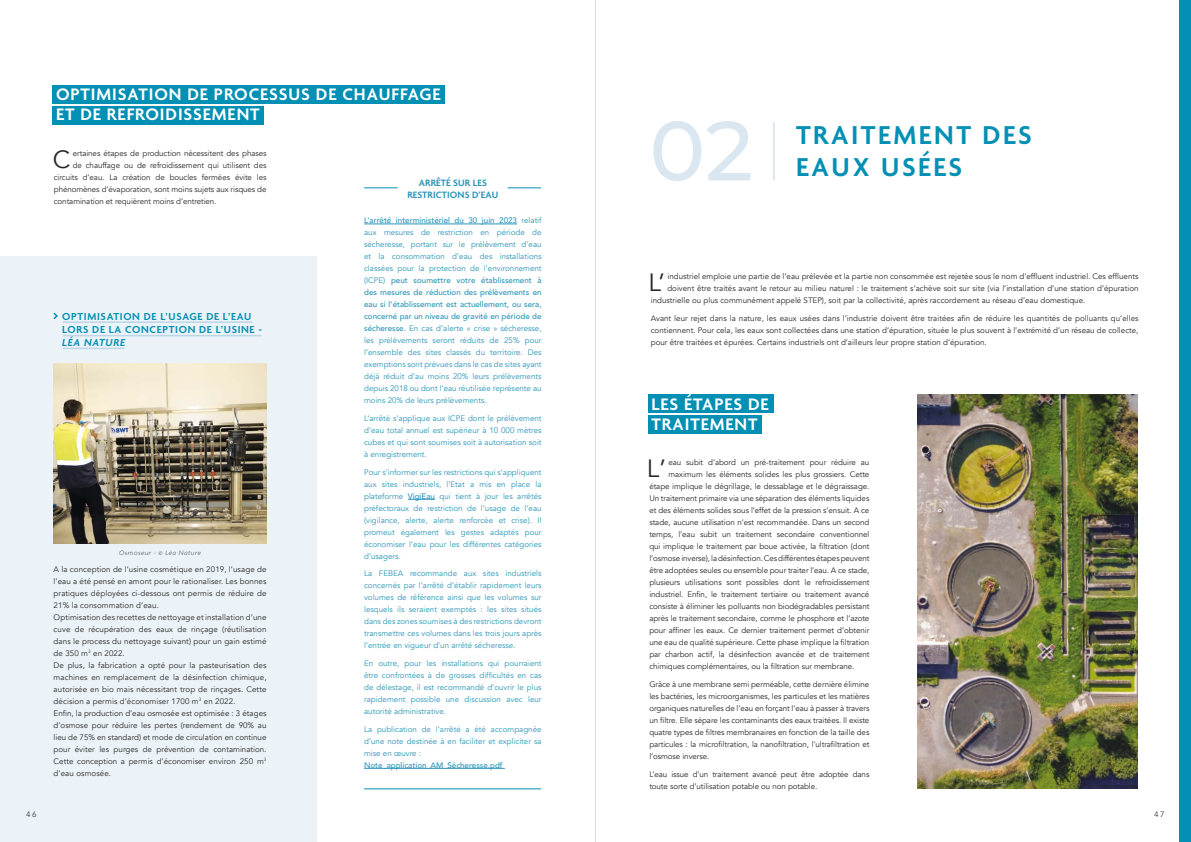
<style>
.page{position:relative;width:1191px;height:842px;background:#fff}
.page>*{position:absolute;margin:0;border:0;box-sizing:border-box;transform-origin:0 0}
.t1{font:500 84px "Montserrat";color:#dae7f1}
.t2{font:600 28px "Agenda";letter-spacing:.09em;color:#0390b4}
.t3{font:24.9px "Avenir";color:#282827}
.t4{font:600 18px/20px "Agenda";letter-spacing:.05em;color:#fff}
.t5{font:600 11px/13px "Agenda";letter-spacing:.06em;color:#0390b4}
.t6{font:italic 600 11px "Agenda";letter-spacing:.06em;color:#0390b4}
.t7{font:600 10px/12px "Agenda";letter-spacing:.01em;color:#2994b8;text-align:center}
.t8{font:8px/12px "Avenir";letter-spacing:-.01em;color:#282827;text-align:justify}
.t9{font:8px/12px "Avenir";color:#2994b8;text-align:justify}
.t10{font:8px/12px "Avenir";letter-spacing:.01em;color:#282827}
.t11{font:500 8px "Avenir";color:#2994b8}
.t12{font:8px "Avenir";color:#3c3c3b}
.t13{font:italic 300 7px "Agenda";letter-spacing:.06em;color:#575756}
.s1{font-weight:500}
</style>
<div class="page">
<div style="left:648px;top:394px;width:125px;height:19px;background:#0390b4"></div>
<div style="left:0;top:257px;width:316px;height:585px;background:#ecf3f8"></div>
<svg style="left:53px;top:312px;width:5px;height:8px"></svg>
<hr style="left:63px;top:321px;width:189px;height:2px;background:#bdd5e5">
<hr style="left:63px;top:335px;width:198px;height:1px;background:#bdd5e5">
<div style="left:52px;top:106px;width:212px;height:19px;background:#0390b4"></div>
<div style="left:52px;top:85px;width:393px;height:19px;background:#0390b4"></div>
<div style="left:1179px;top:0;width:12px;height:842px;background:#0390b4"></div>
<hr style="left:63px;top:348px;width:62px;height:1px;background:#bdd5e5">
<hr style="left:364px;top:224px;width:153px;height:1px;background:#2994b8">
<svg style="left:408px;top:499px;width:27px;height:1px"></svg>
<hr style="left:364px;top:768px;width:141px;height:1px;background:#2994b8">
<hr style="left:507px;top:187px;width:34px;height:1px;background:#0390b4">
<hr style="left:364px;top:788px;width:177px;height:1px;background:#0390b4">
<img style="left:54px;top:364px;width:212px;height:179px">
<div style="left:648px;top:415px;width:113px;height:19px;background:#0390b4"></div>
<img style="left:917px;top:394px;width:220px;height:395px">
<hr style="left:364px;top:187px;width:34px;height:1px;background:#0390b4">
<hr style="left:773px;top:122px;width:2px;height:58px;background:#dae7f1">
<hr style="left:595px;top:0;width:1px;height:842px;background:#dadada">
<h3 class="t4" style="left:56px;top:86px;width:386px">OPTIMISATION DE PROCESSUS DE CHAUFFAGE<br>ET DE REFROIDISSEMENT</h3>
<h3 class="t3" style="left:53px;top:144px;width:19px">C</h3>
<p class="t8" style="left:73px;top:147px;width:195px">ertaines étapes de production nécessitent des phases</p>
<p class="t8" style="left:73px;top:159px;width:195px">de chauffage ou de refroidissement qui utilisent des</p>
<p class="t8" style="left:54px;top:171px;width:214px">circuits d’eau. La création de boucles fermées évite les</p>
<p class="t8" style="left:54px;top:183px;width:214px">phénomènes d’évaporation, sont moins sujets aux risques de</p>
<p class="t8" style="left:54px;top:195px;width:164px">contamination et requièrent moins d’entretien.</p>
<h3 class="t5" style="left:62px;top:310px;width:201px">OPTIMISATION DE L’USAGE DE L’EAU<br>LORS DE LA CONCEPTION DE L’USINE -</h3>
<h3 class="t6" style="left:62px;top:336px;width:64px">LÉA NATURE</h3>
<p class="t13" style="left:119px;top:548px;width:83px">Osmoseur - © Léa Nature</p>
<p class="t10" style="left:54px;top:563px;width:214px">A la conception de l’usine cosmétique en 2019, l’usage de l’eau a été pensé en amont pour le rationaliser. Les bonnes pratiques déployées ci-dessous ont permis de réduire de 21% la consommation d’eau.<br>Optimisation des recettes de nettoyage et installation d’une cuve de récupération des eaux de rinçage (réutilisation dans le process du nettoyage suivant) pour un gain estimé de 350 m<sup>3</sup> en 2022.<br>De plus, la fabrication a opté pour la pasteurisation des machines en remplacement de la désinfection chimique, autorisée en bio mais nécessitant trop de rinçages. Cette décision a permis d’économiser 1700 m<sup>3</sup> en 2022.<br>Enfin, la production d’eau osmosée est optimisée : 3 étages d’osmose pour réduire les pertes (rendement de 90% au lieu de 75% en standard) et mode de circulation en continue pour éviter les purges de prévention de contamination.<br>Cette conception a permis d’économiser environ 250 m<sup>3 </sup>d’eau osmosée.</p>
<p class="t7" style="left:407px;top:178px;width:92px">ARRÊTÉ SUR LES<br>RESTRICTIONS D’EAU</p>
<p class="t9" style="left:364px;top:215px;width:179px"><span class="s1">L’arrêté interministériel du 30 juin 2023</span> relatif aux mesures de restriction en période de sécheresse, portant sur le prélèvement d’eau et la consommation d’eau des installations classées pour la protection de l’environnement (ICPE) <span class="s1">peut soumettre votre établissement à des mesures de réduction des prélèvements en eau si l’établissement est actuellement, ou sera, concerné par un niveau de gravité en période de sécheresse.</span> En cas d’alerte « crise » sécheresse, les prélèvements seront réduits de 25% pour l’ensemble des sites classés du territoire. Des exemptions sont prévues dans le cas de sites ayant déjà réduit d’au moins 20% leurs prélèvements depuis 2018 ou dont l’eau réutilisée représente au moins 20% de leurs prélèvements.</p>
<p class="t9" style="left:364px;top:412px;width:179px">L’arrêté s’applique aux ICPE dont le prélèvement d’eau total annuel est supérieur à 10 000 mètres cubes et qui sont soumises soit à autorisation soit à enregistrement.</p>
<p class="t9" style="left:364px;top:466px;width:179px">Pour s’informer sur les restrictions qui s’appliquent aux sites industriels, l’Etat a mis en place la plateforme <span class="s1">VigiEau</span> qui tient à jour les arrêtés préfectoraux de restriction de l’usage de l’eau (vigilance, alerte, alerte renforcée et crise). Il promeut également les gestes adaptés pour économiser l’eau pour les différentes catégories d’usagers.</p>
<p class="t9" style="left:364px;top:568px;width:179px">La FEBEA recommande aux sites industriels concernés par l’arrêté d’établir rapidement leurs volumes de référence ainsi que les volumes sur lesquels ils seraient exemptés : les sites situés dans des zones soumises à des restrictions devront transmettre ces volumes dans les trois jours après l’entrée en vigueur d’un arrêté sécheresse.</p>
<p class="t9" style="left:364px;top:657px;width:179px">En outre, pour les installations qui pourraient être confrontées à de grosses difficultés en cas de délestage, il est recommandé d’ouvrir le plus rapidement possible une discussion avec leur autorité administrative.</p>
<p class="t9" style="left:364px;top:723px;width:179px">La publication de l’arrêté a été accompagnée d’une note destinée à en faciliter et expliciter sa mise en œuvre :</p>
<p class="t11" style="left:364px;top:758px;width:140px">Note_application_AM_Sécheresse.pdf</p>
<h1 class="t1" style="left:649px;top:92px;width:105px">02</h1>
<h2 class="t2" style="left:796px;top:120px;width:237px">TRAITEMENT DES</h2>
<h2 class="t2" style="left:796px;top:152px;width:168px">EAUX USÉES</h2>
<h3 class="t3" style="left:648px;top:267px;width:18px">L’</h3>
<p class="t8" style="left:667px;top:270px;width:472px">industriel emploie une partie de l’eau prélevée et la partie non consommée est rejetée sous le nom d’effluent industriel. Ces effluents</p>
<p class="t8" style="left:667px;top:282px;width:472px">doivent être traités avant le retour au milieu naturel : le traitement s’achève soit sur site (via l’installation d’une station d’épuration</p>
<p class="t8" style="left:651px;top:294px;width:436px">industrielle ou plus communément appelé STEP), soit par la collectivité, après raccordement au réseau d’eau domestique.</p>
<p class="t8" style="left:651px;top:312px;width:489px">Avant leur rejet dans la nature, les eaux usées dans l’industrie doivent être traitées afin de réduire les quantités de polluants qu’elles contiennent. Pour cela, les eaux sont collectées dans une station d’épuration, située le plus souvent à l’extrémité d’un réseau de collecte, pour être traitées et épurées. Certains industriels ont d’ailleurs leur propre station d’épuration.</p>
<h3 class="t4" style="left:651px;top:395px;width:119px">LES ÉTAPES DE<br>TRAITEMENT</h3>
<h3 class="t3" style="left:647px;top:454px;width:21px">L’</h3>
<p class="t8" style="left:668px;top:457px;width:202px">eau subit d’abord un pré-traitement pour réduire au</p>
<p class="t8" style="left:668px;top:469px;width:202px">maximum les éléments solides les plus grossiers. Cette</p>
<p class="t8" style="left:649px;top:481px;width:221px">étape implique le dégrillage, le dessablage et le dégraissage.</p>
<p class="t8" style="left:649px;top:493px;width:221px">Un traitement primaire via une séparation des éléments liquides</p>
<p class="t8" style="left:649px;top:505px;width:221px">et des éléments solides sous l’effet de la pression s’ensuit. A ce</p>
<p class="t8" style="left:649px;top:517px;width:221px">stade, aucune utilisation n’est recommandée. Dans un second</p>
<p class="t8" style="left:649px;top:529px;width:221px">temps, l’eau subit un traitement secondaire conventionnel</p>
<p class="t8" style="left:649px;top:541px;width:221px">qui implique le traitement par boue activée, la filtration (dont</p>
<p class="t8" style="left:649px;top:553px;width:221px">l’osmose inverse), la désinfection. Ces différentes étapes peuvent</p>
<p class="t8" style="left:649px;top:565px;width:221px">être adoptées seules ou ensemble pour traiter l’eau. A ce stade,</p>
<p class="t8" style="left:649px;top:577px;width:221px">plusieurs utilisations sont possibles dont le refroidissement</p>
<p class="t8" style="left:649px;top:589px;width:221px">industriel. Enfin, le traitement tertiaire ou traitement avancé</p>
<p class="t8" style="left:649px;top:601px;width:221px">consiste à éliminer les polluants non biodégradables persistant</p>
<p class="t8" style="left:649px;top:613px;width:221px">après le traitement secondaire, comme le phosphore et l’azote</p>
<p class="t8" style="left:649px;top:625px;width:221px">pour affiner les eaux. Ce dernier traitement permet d’obtenir</p>
<p class="t8" style="left:649px;top:637px;width:221px">une eau de qualité supérieure. Cette phase implique la filtration</p>
<p class="t8" style="left:649px;top:649px;width:221px">par charbon actif, la désinfection avancée et de traitement</p>
<p class="t8" style="left:649px;top:661px;width:206px">chimiques complémentaires, ou la filtration sur membrane.</p>
<p class="t8" style="left:649px;top:678px;width:221px">Grâce à une membrane semi perméable, cette dernière élimine les bactéries, les microorganismes, les particules et les matières organiques naturelles de l’eau en forçant l’eau à passer à travers un filtre. Elle sépare les contaminants des eaux traitées. Il existe quatre types de filtres membranaires en fonction de la taille des particules : la microfiltration, la nanofiltration, l’ultrafiltration et l’osmose inverse.</p>
<p class="t8" style="left:649px;top:768px;width:221px">L’eau issue d’un traitement avancé peut être adoptée dans toute sorte d’utilisation potable ou non potable.</p>
<p class="t12" style="left:26px;top:810px;width:12px">46</p>
<p class="t12" style="left:1154px;top:810px;width:12px">47</p>
</div>
